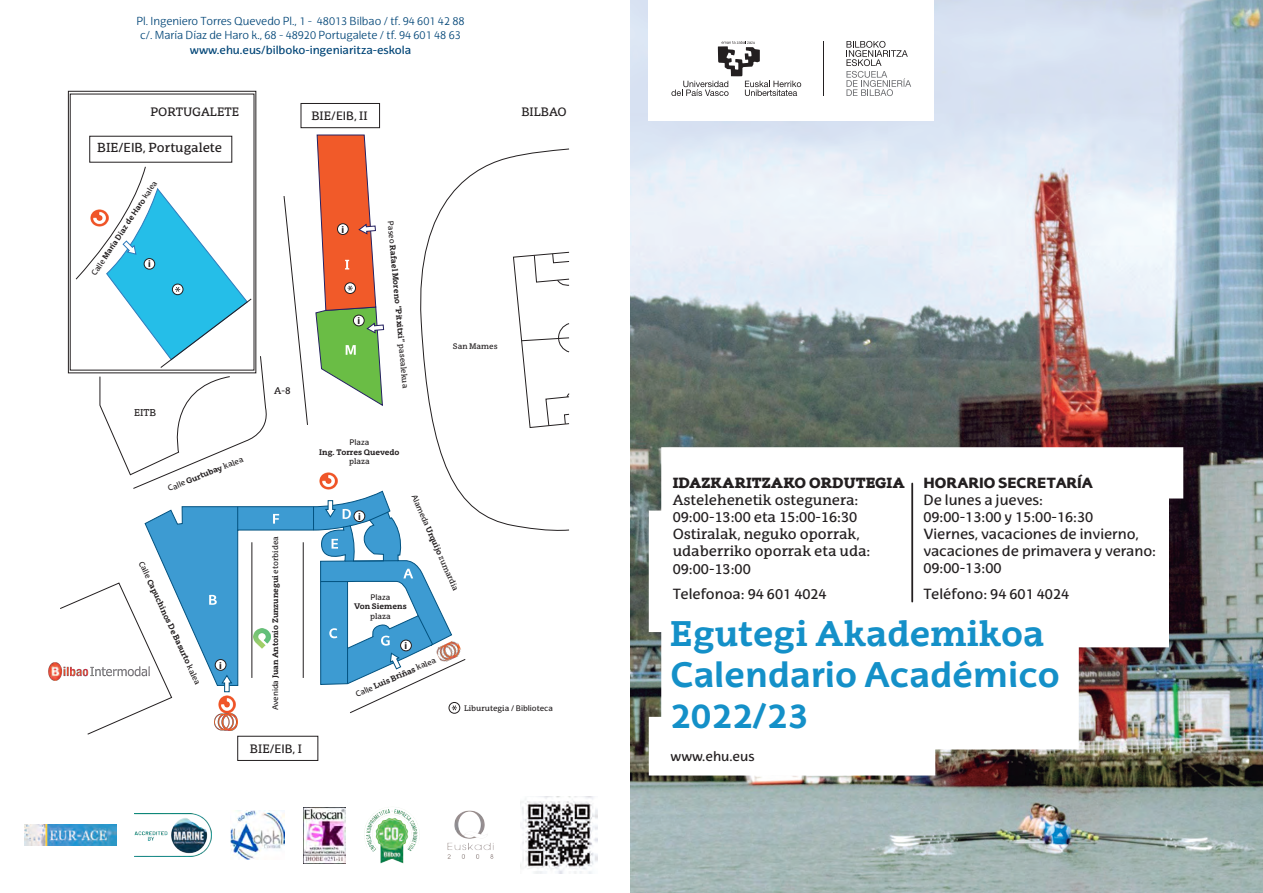
<style>
.page{position:relative;width:1263px;height:893px;background:#fff}
.page>*{position:absolute;margin:0;border:0;box-sizing:border-box;transform-origin:0 0}
.t1{font:700 34.65px "EHU Sans";color:#1490c8}
.t2{font:700 34.65px "EHU Serif";color:#1490c8}
.t3{font:700 34.05px "EHU Sans";color:#1490c8}
.t4{font:14.4px/17.2px "EHU Sans";color:#231f20}
.t5{font:14.4px/17.2px "EHU Serif";color:#231f20}
.t6{font:900 14.4px "EHU Serif";color:#231f20}
.t7{font:900 14.4px "EHU Sans";color:#231f20}
.t8{font:13.2px "EHU Sans";color:#231f20}
.t9{font:12.75px "EHU Serif";color:#231f20}
.t10{font:11.85px "EHU Serif";color:#231f20}
.t11{font:300 11.25px/13.5px "EHU Sans";color:#004577;text-align:center}
.t12{font:11.25px "EHU Sans";color:#004577}
.t13{font:700 9.9px "Myriad Pro";color:#231f20}
.t14{font:700 9.75px "Myriad Pro";color:#231f20}
.t15{font:9.6px "EHU Serif";color:#231f20}
.t16{font:700 7.8px "EHU Serif";color:#231f20}
.t17{font:7.8px "EHU Serif";color:#231f20}
.t18{font:7.8px "EHU Sans";color:#231f20}
.t19{font:700 7.65px "EHU Sans";color:#231f20}
.s1{font-family:"EHU Sans"}
.s2{font-weight:400}
.s3{font-family:"EHU Sans";font-weight:400}
.s4{font-weight:700}
</style>
<div class="page">
<img style="left:630px;top:0;width:633px;height:893px">
<div style="left:649px;top:0;width:285px;height:121px;background:#fff"></div>
<svg style="left:649px;top:447px;width:534px;height:328px"></svg>
<svg style="left:846px;top:41px;width:65px;height:55px"></svg>
<svg style="left:671px;top:41px;width:130px;height:55px"></svg>
<hr style="left:823px;top:41px;width:1px;height:55px;background:#231f20">
<hr style="left:911px;top:483px;width:2px;height:119px;background:#231f20">
<svg style="left:144px;top:490px;width:308px;height:196px"></svg>
<svg style="left:342px;top:525px;width:9px;height:3px"></svg>
<svg style="left:369px;top:511px;width:20px;height:10px"></svg>
<svg style="left:321px;top:581px;width:27px;height:1px"></svg>
<svg style="left:237px;top:507px;width:1px;height:24px"></svg>
<svg style="left:313px;top:507px;width:1px;height:23px"></svg>
<hr style="left:347px;top:648px;width:1px;height:36px;background:#025280">
<svg style="left:417px;top:615px;width:17px;height:31px"></svg>
<hr style="left:345px;top:560px;width:53px;height:1px;background:#025280">
<svg style="left:209px;top:595px;width:8px;height:10px"></svg>
<svg style="left:273px;top:514px;width:6px;height:10px"></svg>
<svg style="left:343px;top:509px;width:8px;height:10px"></svg>
<svg style="left:403px;top:569px;width:10px;height:9px"></svg>
<svg style="left:381px;top:636px;width:9px;height:10px"></svg>
<svg style="left:329px;top:628px;width:8px;height:10px"></svg>
<svg style="left:332px;top:539px;width:6px;height:10px"></svg>
<img style="left:218px;top:696px;width:17px;height:17px">
<img style="left:214px;top:714px;width:24px;height:16px">
<hr style="left:251px;top:542px;width:1px;height:136px;background:#231f20">
<hr style="left:303px;top:542px;width:1px;height:136px;background:#231f20">
<svg style="left:283px;top:196px;width:25px;height:229px"></svg>
<div style="left:401px;top:640px;width:10px;height:11px;background:#fff;border-radius:50%"></div>
<div style="left:400px;top:640px;width:12px;height:11px;border:1px solid #231f20;border-radius:50%"></div>
<div style="left:215px;top:659px;width:11px;height:11px;background:#fff;border-radius:50%"></div>
<div style="left:215px;top:659px;width:11px;height:11px;border:1px solid #231f20;border-radius:50%"></div>
<div style="left:354px;top:511px;width:11px;height:11px;background:#fff;border-radius:50%"></div>
<div style="left:354px;top:511px;width:11px;height:11px;border:1px solid #231f20;border-radius:50%"></div>
<svg style="left:325px;top:500px;width:11px;height:18px"></svg>
<svg style="left:221px;top:674px;width:11px;height:18px"></svg>
<svg style="left:414px;top:148px;width:156px;height:384px"></svg>
<div style="left:68px;top:91px;width:188px;height:282px;border:1px solid #231f20"></div>
<svg style="left:513px;top:251px;width:57px;height:177px"></svg>
<svg style="left:60px;top:582px;width:113px;height:153px"></svg>
<svg style="left:349px;top:652px;width:117px;height:62px"></svg>
<svg style="left:75px;top:166px;width:192px;height:323px"></svg>
<img style="left:91px;top:209px;width:17px;height:17px">
<svg style="left:315px;top:134px;width:69px;height:272px"></svg>
<div style="left:237px;top:736px;width:81px;height:25px;border:1px solid #231f20"></div>
<div style="left:301px;top:103px;width:79px;height:25px;border:1px solid #231f20"></div>
<img style="left:320px;top:472px;width:17px;height:17px">
<img style="left:435px;top:639px;width:28px;height:25px">
<img style="left:48px;top:662px;width:101px;height:19px">
<img style="left:254px;top:628px;width:16px;height:20px">
<img style="left:520px;top:797px;width:77px;height:77px">
<img style="left:447px;top:810px;width:47px;height:49px">
<img style="left:364px;top:807px;width:56px;height:56px">
<img style="left:24px;top:825px;width:92px;height:21px">
<img style="left:230px;top:811px;width:55px;height:48px">
<img style="left:304px;top:807px;width:41px;height:56px">
<img style="left:135px;top:814px;width:76px;height:43px">
<h3 class="t11" style="left:136px;top:14px;width:330px">Pl. Ingeniero Torres Quevedo Pl., 1 - 48013 Bilbao / tf. 94 601 42 88 c/. María Díaz de Haro k., 68 - 48920 Portugalete / tf. 94 601 48 63</h3>
<h3 class="t12" style="left:190px;top:43px;width:223px">www.ehu.eus/bilboko-ingeniaritza-eskola</h3>
<h3 class="t10" style="left:150px;top:104px;width:90px">PORTUGALETE</h3>
<h3 class="t10" style="left:521px;top:104px;width:47px">BILBAO</h3>
<h3 class="t10" style="left:311px;top:109px;width:58px">BIE/<span class="s1">EIB</span>, II</h3>
<h3 class="t9" style="left:97px;top:140px;width:126px">BIE/<span class="s1">EIB</span>, Portugalete</h3>
<p class="t19" style="left:89px;top:272px;width:114px;rotate:-56deg"><span class="s2">Calle</span> María Diaz de Haro <span class="s2">kalea</span></p>
<p class="t14" style="left:148px;top:258px;width:4px">i</p>
<p class="t15" style="left:134px;top:407px;width:24px">EITB</p>
<p class="t16" style="left:166px;top:484px;width:82px;rotate:-22deg"><span class="s3">Calle</span> Gurtubay <span class="s2">kalea</span></p>
<p class="t16" style="left:146px;top:559px;width:137px;rotate:65deg"><span class="s3">Calle</span> Capuchinos De Basurto <span class="s2">kalea</span></p>
<p class="t13" style="left:219px;top:659px;width:4px">i</p>
<p class="t15" style="left:274px;top:385px;width:18px">A-8</p>
<p class="t16" style="left:270px;top:710px;width:175px;rotate:-90deg"><span class="s3">Avenida</span> Juan Antonio Zunzunegui <span class="s2">etorbidea</span></p>
<h3 class="t10" style="left:250px;top:742px;width:54px">BIE/<span class="s1">EIB</span>, I</h3>
<p class="t13" style="left:341px;top:223px;width:4px">i</p>
<p class="t13" style="left:357px;top:314px;width:4px">i</p>
<p class="t16" style="left:396px;top:221px;width:169px;rotate:85deg"><span class="s3">Paseo</span> Rafael Moreno “Pitxitxi” <span class="s2">pasealekua</span></p>
<p class="t18" style="left:350px;top:438px;width:21px">Plaza</p>
<p class="t16" style="left:319px;top:447px;width:82px">Ing. Torres Quevedo</p>
<p class="t17" style="left:349px;top:457px;width:22px">plaza</p>
<p class="t17" style="left:453px;top:342px;width:46px">San Mames</p>
<p class="t13" style="left:358px;top:510px;width:4px">i</p>
<p class="t17" style="left:418px;top:493px;width:106px;rotate:66deg"><span class="s1">Alameda</span> <span class="s4">Urquijo</span> zumardia</p>
<p class="t18" style="left:371px;top:592px;width:21px">Plaza</p>
<p class="t16" style="left:354px;top:602px;width:54px">Von Siemens</p>
<p class="t17" style="left:370px;top:611px;width:22px">plaza</p>
<p class="t13" style="left:405px;top:639px;width:4px">i</p>
<p class="t16" style="left:354px;top:690px;width:89px;rotate:-24deg"><span class="s3">Calle</span> Luis Briñas <span class="s2">kalea</span></p>
<p class="t17" style="left:464px;top:703px;width:90px">Liburutegia / <span class="s1">Biblioteca</span></p>
<h3 class="t6" style="left:673px;top:473px;width:234px">IDAZKARITZAKO ORDUTEGIA</h3>
<h3 class="t5" style="left:673px;top:491px;width:199px">Astelehenetik ostegunera:<br>09:00-13:00 eta 15:00-16:30<br>Ostiralak, neguko oporrak, udaberriko oporrak eta uda:<br>09:00-13:00</h3>
<h3 class="t4" style="left:673px;top:585px;width:156px">Telefonoa: 94 601 4024</h3>
<h3 class="t7" style="left:923px;top:473px;width:171px">HORARIO SECRETARÍA</h3>
<h3 class="t4" style="left:923px;top:491px;width:234px">De lunes a jueves:<br>09:00-13:00 y 15:00-16:30<br>Viernes, vacaciones de invierno, vacaciones de primavera y verano:<br>09:00-13:00</h3>
<h3 class="t4" style="left:923px;top:585px;width:147px">Teléfono: 94 601 4024</h3>
<h1 class="t2" style="left:670px;top:611px;width:376px">Egutegi Akademikoa</h1>
<h1 class="t1" style="left:670px;top:653px;width:391px">Calendario Académico</h1>
<h2 class="t3" style="left:670px;top:694px;width:139px">2022/23</h2>
<h3 class="t8" style="left:670px;top:748px;width:86px">www.ehu.eus</h3>
</div>
